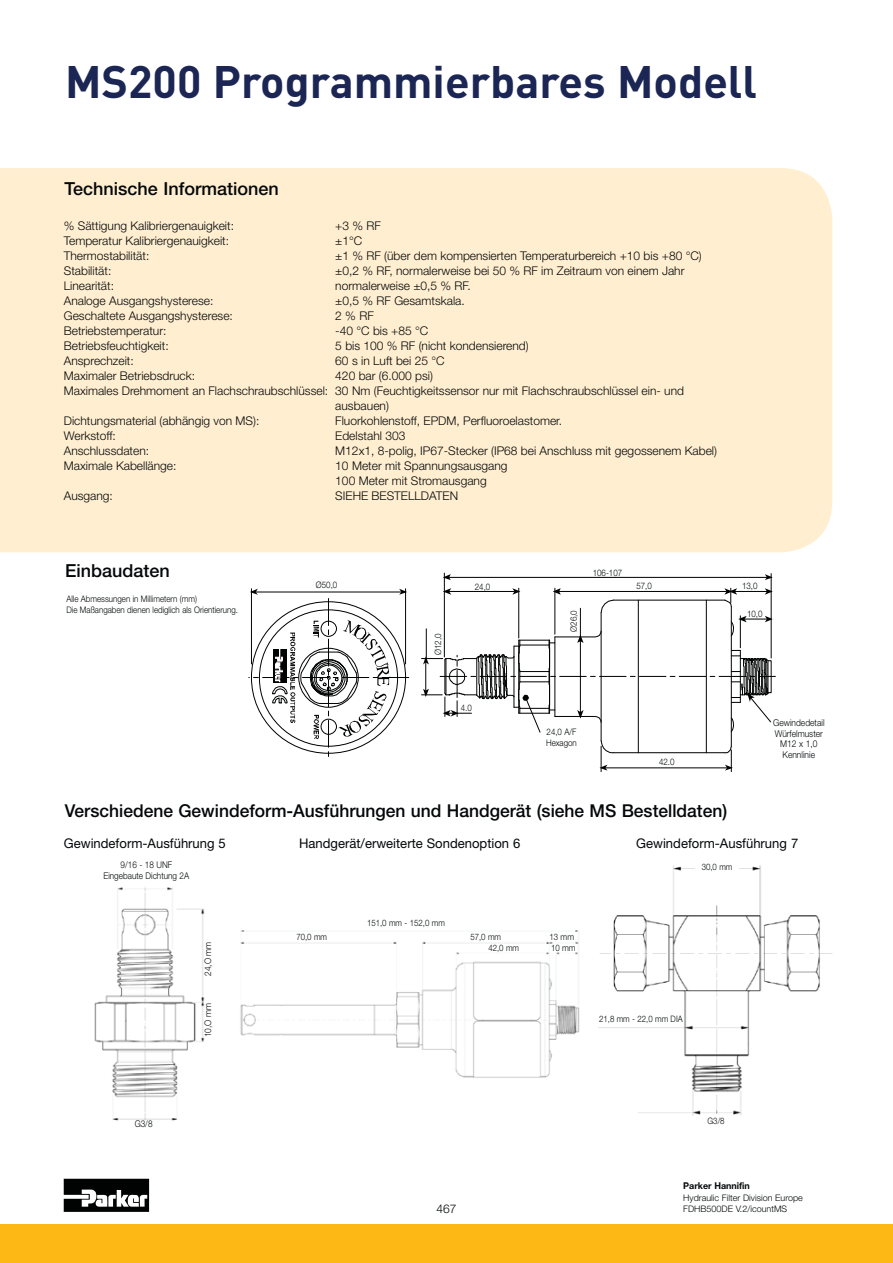
<style>
.page{position:relative;width:893px;height:1263px;background:#fff}
.page>*{position:absolute;margin:0;border:0;box-sizing:border-box;transform-origin:0 0}
.t1{font:700 45px "DINOT";color:#1b2654}
.t2{font:500 18px "Helvetica Neue LT Std";color:#040809}
.t3{font:500 17.7px "Helvetica Neue LT Std";color:#040809}
.t4{font:13.35px "Helvetica Neue LT Std";color:#040809}
.t5{font:300 12px/15px "Helvetica Neue LT Std";color:#040809}
.t6{font:300 9.45px/10.5px "Helvetica Neue LT Std";color:#040809;text-align:center;scale:.9 1}
.t7{font:300 9.3px/11.1px "Helvetica Neue LT Std";color:#040809;text-align:center;scale:.88 1}
.t8{font:300 9.15px "Helvetica Neue LT Std";color:#040809;scale:.92 1}
.t9{font:300 9px/10.5px "Helvetica Neue LT Std";color:#040809;scale:.88 1}
.t10{font:300 9px "Helvetica Neue LT Std";color:#040809}
.t11{font:700 9px "Helvetica Neue LT Std";color:#040809}
.t12{font:300 8.85px "Helvetica Neue LT Std";color:#040809;scale:.88 1}
.t13{font:300 8.85px "Helvetica Neue LT Std";color:#040809;scale:.92 1}
.s1{font-size:9px}
</style>
<div class="page">
<div style="left:0;top:1224px;width:892px;height:39px;background:#fdb816"></div>
<svg style="left:64px;top:1179px;width:85px;height:33px"></svg>
<div style="left:0;top:168px;width:832px;height:384px;background:#ffeed0"></div>
<hr style="left:613px;top:752px;width:112px;height:1px;background:#010202">
<hr style="left:601px;top:613px;width:1px;height:128px;background:#010202">
<hr style="left:638px;top:600px;width:1px;height:153px;background:#010202">
<hr style="left:706px;top:600px;width:1px;height:153px;background:#010202">
<hr style="left:731px;top:607px;width:1px;height:140px;background:#010202">
<svg style="left:249px;top:589px;width:160px;height:168px"></svg>
<hr style="left:444px;top:573px;width:1px;height:84px;background:#010202">
<hr style="left:605px;top:768px;width:122px;height:1px;background:#010202">
<svg style="left:599px;top:740px;width:15px;height:32px"></svg>
<svg style="left:724px;top:746px;width:9px;height:26px"></svg>
<hr style="left:770px;top:574px;width:1px;height:84px;background:#010202">
<hr style="left:449px;top:577px;width:317px;height:1px;background:#010202">
<svg style="left:443px;top:574px;width:7px;height:6px"></svg>
<svg style="left:764px;top:574px;width:8px;height:6px"></svg>
<svg style="left:421px;top:588px;width:354px;height:145px"></svg>
<img style="left:598px;top:865px;width:235px;height:251px">
<img style="left:240px;top:930px;width:340px;height:148px">
<img style="left:94px;top:887px;width:111px;height:234px">
<div style="left:695px;top:862px;width:44px;height:11px;background:#fff"></div>
<h1 class="t1" style="left:65px;top:66px;width:693px">MS200 Programmierbares Modell</h1>
<h2 class="t2" style="left:64px;top:183px;width:216px">Technische Informationen</h2>
<p class="t5" style="left:64px;top:219px;width:172px">% Sättigung Kalibriergenauigkeit:</p>
<p class="t5" style="left:335px;top:219px;width:47px">+3 % RF</p>
<p class="t5" style="left:64px;top:234px;width:167px">Temperatur Kalibriergenauigkeit:</p>
<p class="t5" style="left:335px;top:234px;width:29px">±1°C</p>
<p class="t5" style="left:64px;top:249px;width:87px">Thermostabilität:</p>
<p class="t5" style="left:335px;top:249px;width:368px">±1 % RF (über dem kompensierten Temperaturbereich +10 bis +80 °C)</p>
<p class="t5" style="left:64px;top:264px;width:49px">Stabilität:</p>
<p class="t5" style="left:335px;top:264px;width:350px">±0,2 % RF, normalerweise bei 50 % RF im Zeitraum von einem Jahr</p>
<p class="t5" style="left:64px;top:279px;width:52px">Linearität:</p>
<p class="t5" style="left:335px;top:279px;width:137px">normalerweise ±0,5 % RF.</p>
<p class="t5" style="left:64px;top:294px;width:151px">Analoge Ausgangshysterese:</p>
<p class="t5" style="left:335px;top:294px;width:131px">±0,5 % RF Gesamtskala.</p>
<p class="t5" style="left:64px;top:309px;width:171px">Geschaltete Ausgangshysterese:</p>
<p class="t5" style="left:335px;top:309px;width:40px">2 % RF</p>
<p class="t5" style="left:64px;top:324px;width:104px">Betriebstemperatur:</p>
<p class="t5" style="left:335px;top:324px;width:95px">-40 °C bis +85 °C</p>
<p class="t5" style="left:64px;top:339px;width:106px">Betriebsfeuchtigkeit:</p>
<p class="t5" style="left:335px;top:339px;width:195px">5 bis 100 % RF (nicht kondensierend)</p>
<p class="t5" style="left:64px;top:354px;width:71px">Ansprechzeit:</p>
<p class="t5" style="left:335px;top:354px;width:111px">60 s in Luft bei 25 °C</p>
<p class="t5" style="left:64px;top:369px;width:133px">Maximaler Betriebsdruck:</p>
<p class="t5" style="left:335px;top:369px;width:99px">420 bar (6.000 psi)</p>
<p class="t5" style="left:64px;top:384px;width:621px">Maximales Drehmoment an Flachschraubschlüssel: 30 Nm (Feuchtigkeitssensor nur mit Flachschraubschlüssel ein- und</p>
<p class="t5" style="left:335px;top:399px;width:55px">ausbauen)</p>
<p class="t5" style="left:64px;top:414px;width:197px">Dichtungsmaterial (abhängig von MS):</p>
<p class="t5" style="left:335px;top:414px;width:228px">Fluorkohlenstoff, EPDM, Perfluoroelastomer.</p>
<p class="t5" style="left:64px;top:429px;width:53px">Werkstoff:</p>
<p class="t5" style="left:335px;top:429px;width:71px">Edelstahl 303</p>
<p class="t5" style="left:64px;top:444px;width:87px">Anschlussdaten:</p>
<p class="t5" style="left:335px;top:444px;width:383px">M12x1, 8-polig, IP67-Stecker (IP68 bei Anschluss mit gegossenem Kabel)</p>
<p class="t5" style="left:64px;top:459px;width:114px">Maximale Kabellänge:</p>
<p class="t5" style="left:335px;top:459px;width:174px">10 Meter mit Spannungsausgang<br>100 Meter mit Stromausgang</p>
<p class="t5" style="left:64px;top:489px;width:51px">Ausgang:</p>
<p class="t5" style="left:335px;top:489px;width:124px">SIEHE BESTELLDATEN</p>
<h2 class="t2" style="left:65px;top:564px;width:106px">Einbaudaten</h2>
<p class="t9" style="left:66px;top:594px;width:196px">Alle Abmessungen in Millimetern (mm)<br>Die Maßangaben dienen lediglich als Orientierung.</p>
<p class="t9" style="left:316px;top:581px;width:26px">Ø50,0</p>
<p class="t9" style="left:475px;top:582px;width:19px">24,0</p>
<p class="t13" style="left:434px;top:655px;width:25px;rotate:-90deg">Ø12,0</p>
<p class="t9" style="left:461px;top:703px;width:14px">4.0</p>
<p class="t13" style="left:570px;top:632px;width:25px;rotate:-90deg">Ø26,0</p>
<p class="t9" style="left:592px;top:568px;width:35px">106-107</p>
<p class="t9" style="left:636px;top:581px;width:19px">57,0</p>
<p class="t9" style="left:742px;top:581px;width:19px">13,0</p>
<p class="t9" style="left:747px;top:610px;width:19px">10,0</p>
<p class="t9" style="left:546px;top:727px;width:36px">24,0 A/F<br>Hexagon</p>
<p class="t6" style="left:773px;top:718px;width:59px">Gewindedetail<br>Würfelmuster<br>M12 x 1,0<br>Kennlinie</p>
<p class="t9" style="left:659px;top:758px;width:19px">42.0</p>
<h3 class="t3" style="left:65px;top:805px;width:663px">Verschiedene Gewindeform-Ausführungen und Handgerät (siehe MS Bestelldaten)</h3>
<p class="t4" style="left:64px;top:838px;width:163px">Gewindeform-Ausführung 5</p>
<p class="t4" style="left:636px;top:838px;width:163px">Gewindeform-Ausführung 7</p>
<p class="t4" style="left:299px;top:838px;width:223px">Handgerät/erweiterte Sondenoption 6</p>
<p class="t7" style="left:103px;top:860px;width:99px">9/16 - 18 UNF<br>Eingebaute Dichtung 2A</p>
<p class="t8" style="left:205px;top:976px;width:39px;rotate:-90deg">24,O mm</p>
<p class="t8" style="left:205px;top:1037px;width:39px;rotate:-90deg">10,O mm</p>
<p class="t7" style="left:135px;top:1119px;width:22px">G3/8</p>
<p class="t12" style="left:367px;top:920px;width:90px">151,0 mm - 152,0 mm</p>
<p class="t12" style="left:296px;top:934px;width:36px">70,0 mm</p>
<p class="t12" style="left:470px;top:934px;width:36px">57,0 mm</p>
<p class="t12" style="left:549px;top:934px;width:29px">13 <span class="s1">mm</span></p>
<p class="t12" style="left:488px;top:945px;width:36px">42,0 mm</p>
<p class="t12" style="left:551px;top:945px;width:29px">10 <span class="s1">mm</span></p>
<p class="t12" style="left:701px;top:864px;width:36px">30,0 mm</p>
<p class="t12" style="left:599px;top:1016px;width:96px">21,8 mm - 22,0 mm DIA</p>
<p class="t5" style="left:436px;top:1202px;width:22px">467</p>
<p class="t12" style="left:707px;top:1117px;width:21px">G3/8</p>
<p class="t11" style="left:683px;top:1183px;width:68px">Parker Hannifin</p>
<p class="t10" style="left:683px;top:1194px;width:121px">Hydraulic Filter Division Europe</p>
<p class="t10" style="left:683px;top:1205px;width:106px">FDHB500DE V.2/icountMS</p>
</div>
